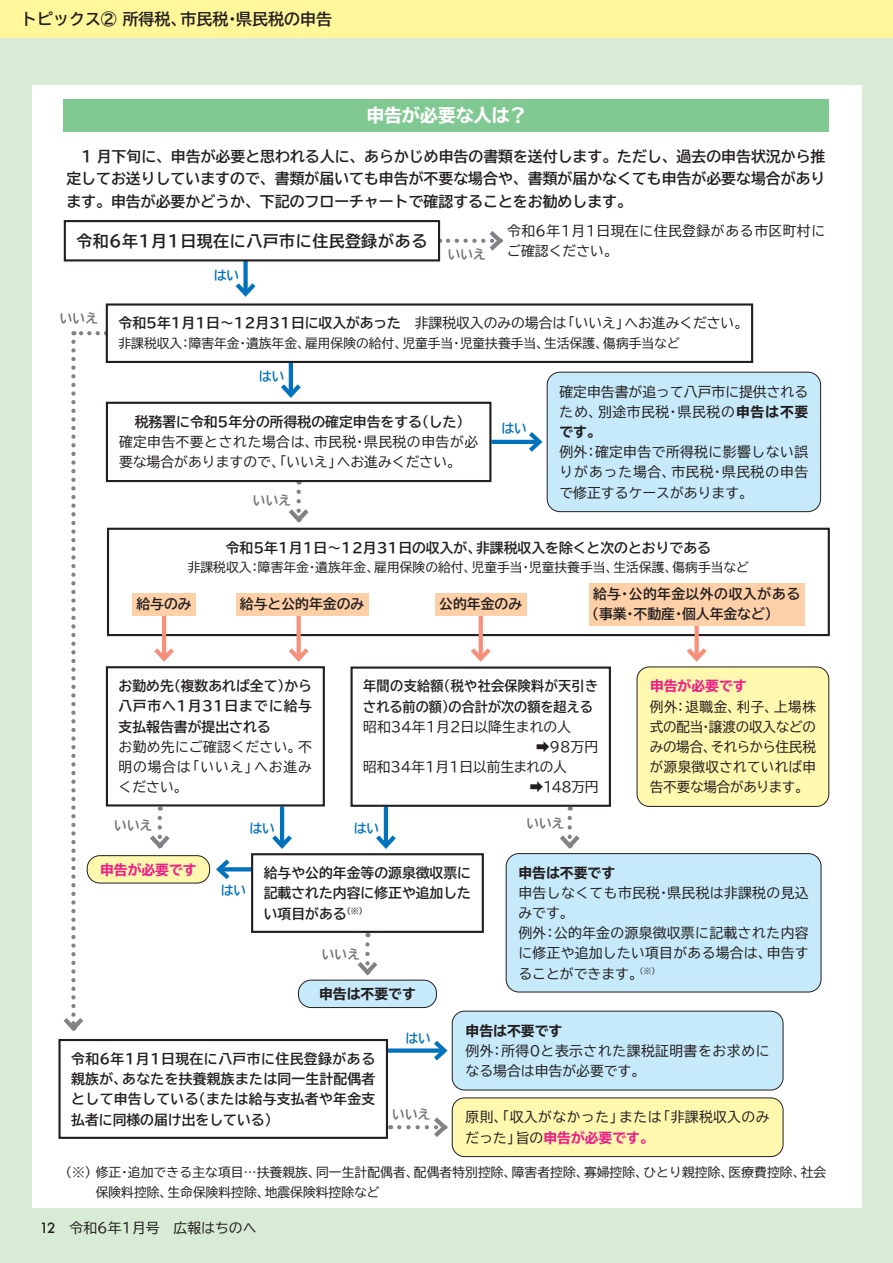
<style>
.page{position:relative;width:893px;height:1263px;background:#fff}
.page>*{position:absolute;margin:0;border:0;box-sizing:border-box;transform-origin:0 0}
.t1{font:700 expanded 18px "TBUD Go Std";letter-spacing:-.01em;color:#fff}
.t2{font:700 15.9px "TBUD Go Std";letter-spacing:.025em;color:#231f20}
.t3{font:700 15.9px "TBUD Go Std";color:#231f20}
.t4{font:700 14.85px/22.4px "TBUD Go Std";color:#231f20;text-align:justify}
.t5{font:13.8px/20.2px "TBUD Go Std";letter-spacing:.015em;color:#231f20}
.t6{font:700 13.8px/20.2px "TBUD Go Std";color:#231f20;text-align:justify}
.t7{font:13.8px "TBUD Go Std";letter-spacing:-.005em;color:#231f20}
.t8{font:13.8px/20.2px "TBUD Go Std";letter-spacing:.035em;color:#231f20}
.t9{font:700 13.8px/20.2px "TBUD Go Std";color:#231f20;scale:.95 1}
.t10{font:700 13.8px/20.2px "TBUD Go Std";letter-spacing:.025em;color:#231f20}
.t11{font:700 expanded 13.8px "TBUD Go Std";color:#231f20}
.t12{font:700 expanded 13.8px "TBUD Go Std";color:#ee2187}
.t13{font:12.75px/20.2px "TBUD Go Std";color:#231f20}
.t14{font:700 12.75px "TBUD Go Std";color:#6c6d70}
.t15{font:700 12.75px "TBUD Go Std";color:#0073bc}
.s1{font-weight:700}
.s2{font-weight:700;font-stretch:expanded}
.s3{font-weight:700;font-stretch:expanded;color:#ee2187}
.s4{font-family:"Futura";font-weight:500}
</style>
<div class="page">
<div style="left:0;top:0;width:893px;height:38px;background:#fff79a"></div>
<div style="left:0;top:38px;width:893px;height:1225px;background:#d8ebd4"></div>
<div style="left:32px;top:85px;width:829px;height:1123px;background:#fff"></div>
<svg style="left:150px;top:818px;width:20px;height:31px"></svg>
<hr style="left:384px;top:806px;width:4px;height:40px;background:#0073bc">
<svg style="left:376px;top:831px;width:20px;height:18px"></svg>
<svg style="left:560px;top:818px;width:20px;height:31px"></svg>
<hr style="left:280px;top:806px;width:4px;height:40px;background:#0073bc">
<svg style="left:272px;top:831px;width:20px;height:18px"></svg>
<svg style="left:234px;top:867px;width:17px;height:4px"></svg>
<svg style="left:216px;top:859px;width:18px;height:21px"></svg>
<div style="left:64px;top:99px;width:765px;height:33px;background:#81c992"></div>
<div style="left:107px;top:528px;width:723px;height:108px;background:#fff;border:2px solid #231f20"></div>
<div style="left:506px;top:854px;width:315px;height:138px;background:#c6eafa;border-radius:13px"></div>
<div style="left:506px;top:853px;width:315px;height:139px;border:1px solid #231f20;border-radius:13px"></div>
<svg style="left:289px;top:492px;width:20px;height:31px"></svg>
<div style="left:251px;top:853px;width:233px;height:80px;background:#fff;border:2px solid #231f20"></div>
<div style="left:298px;top:980px;width:138px;height:27px;background:#c6eafa;border-radius:13px"></div>
<div style="left:298px;top:980px;width:139px;height:28px;border:1px solid #231f20;border-radius:13px"></div>
<div style="left:87px;top:856px;width:123px;height:27px;background:#fff8ae;border-radius:13px"></div>
<div style="left:87px;top:855px;width:123px;height:28px;border:1px solid #231f20;border-radius:13px"></div>
<div style="left:547px;top:372px;width:274px;height:140px;background:#c6eafa;border-radius:13px"></div>
<div style="left:547px;top:372px;width:274px;height:140px;border:1px solid #231f20;border-radius:13px"></div>
<svg style="left:73px;top:331px;width:33px;height:4px"></svg>
<svg style="left:63px;top:342px;width:25px;height:690px"></svg>
<hr style="left:289px;top:355px;width:4px;height:40px;background:#0073bc">
<svg style="left:281px;top:380px;width:20px;height:18px"></svg>
<div style="left:243px;top:254px;width:5px;height:40px;background:#0073bc"></div>
<svg style="left:235px;top:279px;width:21px;height:18px"></svg>
<svg style="left:357px;top:944px;width:21px;height:32px"></svg>
<hr style="left:491px;top:440px;width:48px;height:4px;background:#0073bc">
<svg style="left:524px;top:432px;width:19px;height:20px"></svg>
<svg style="left:448px;top:231px;width:55px;height:20px"></svg>
<div style="left:452px;top:1011px;width:331px;height:79px;background:#c6eafa;border-radius:12px"></div>
<div style="left:452px;top:1011px;width:331px;height:79px;border:1px solid #231f20;border-radius:12px"></div>
<div style="left:452px;top:1098px;width:331px;height:58px;background:#fff8ae;border-radius:12px"></div>
<div style="left:452px;top:1097px;width:331px;height:60px;border:1px solid #231f20;border-radius:12px"></div>
<div style="left:58px;top:1039px;width:330px;height:100px;background:#fff;border:2px solid #231f20"></div>
<div style="left:388px;top:1048px;width:56px;height:5px;background:#0073bc"></div>
<svg style="left:429px;top:1040px;width:19px;height:21px"></svg>
<svg style="left:399px;top:1117px;width:49px;height:20px"></svg>
<svg style="left:479px;top:615px;width:4px;height:29px"></svg>
<svg style="left:471px;top:644px;width:20px;height:18px"></svg>
<div style="left:694px;top:623px;width:5px;height:36px;background:#f5917b"></div>
<svg style="left:687px;top:644px;width:20px;height:18px"></svg>
<svg style="left:297px;top:615px;width:4px;height:29px"></svg>
<svg style="left:289px;top:644px;width:20px;height:18px"></svg>
<hr style="left:162px;top:611px;width:4px;height:48px;background:#f5917b">
<svg style="left:154px;top:644px;width:20px;height:18px"></svg>
<div style="left:589px;top:583px;width:216px;height:42px;background:#fdd0a8"></div>
<div style="left:132px;top:593px;width:64px;height:22px;background:#fdd0a8"></div>
<div style="left:236px;top:593px;width:133px;height:22px;background:#fdd0a8"></div>
<div style="left:435px;top:593px;width:91px;height:22px;background:#fdd0a8"></div>
<div style="left:65px;top:221px;width:374px;height:39px;background:#fff"></div>
<div style="left:64px;top:220px;width:376px;height:41px;border:2px solid #231f20"></div>
<div style="left:107px;top:304px;width:645px;height:58px;background:#fff"></div>
<div style="left:106px;top:303px;width:647px;height:60px;border:2px solid #231f20"></div>
<div style="left:106px;top:402px;width:385px;height:80px;background:#fff;border:2px solid #231f20"></div>
<div style="left:637px;top:667px;width:192px;height:139px;background:#fff8ae;border-radius:12px"></div>
<div style="left:637px;top:666px;width:192px;height:141px;border:1px solid #231f20;border-radius:12px"></div>
<div style="left:106px;top:666px;width:219px;height:140px;background:#fff;border:2px solid #231f20"></div>
<div style="left:350px;top:666px;width:261px;height:141px;background:#fff;border:2px solid #231f20"></div>
<p class="t3" style="left:21px;top:6px;width:312px">トピックス② 所得税、市民税・県民税の申告</p>
<h1 class="t1" style="left:366px;top:106px;width:162px">申告が必要な人は？</h1>
<p class="t4" style="left:66px;top:145px;width:760px">　1 月下旬に、申告が必要と思われる人に、あらかじめ申告の書類を送付します。ただし、過去の申告状況から推定してお送りしていますので、書類が届いても申告が不要な場合や、書類が届かなくても申告が必要な場合があります。申告が必要かどうか、下記のフローチャートで確認することをお勧めします。</p>
<p class="t2" style="left:77px;top:228px;width:352px">令和6年1月1日現在に八戸市に住民登録がある</p>
<p class="t15" style="left:214px;top:265px;width:27px">はい</p>
<p class="t14" style="left:448px;top:244px;width:40px">いいえ</p>
<p class="t5" style="left:507px;top:220px;width:319px">令和6年1月1日現在に住民登録がある市区町村にご確認ください。</p>
<p class="t14" style="left:60px;top:308px;width:40px">いいえ</p>
<p class="t7" style="left:119px;top:312px;width:631px"><span class="s1">令和5年1月1日～ 12月31日に収入があった　</span>非課税収入のみの場合は「いいえ」へお進みください。</p>
<p class="t13" style="left:119px;top:333px;width:563px">非課税収入：障害年金・遺族年金、雇用保険の給付、児童手当・児童扶養手当、生活保護、傷病手当など</p>
<p class="t15" style="left:259px;top:366px;width:27px">はい</p>
<p class="t6" style="left:135px;top:412px;width:337px">税務署に令和5年分の所得税の確定申告をする（した）</p>
<p class="t5" style="left:119px;top:432px;width:361px">確定申告不要とされた場合は、市民税・県民税の申告が必要な場合がありますので、「いいえ」へお進みください。</p>
<p class="t14" style="left:253px;top:489px;width:40px">いいえ</p>
<p class="t15" style="left:501px;top:417px;width:27px">はい</p>
<p class="t5" style="left:559px;top:381px;width:250px;text-align:justify">確定申告書が追って八戸市に提供されるため、別途市民税・県民税の<span class="s2">申告は不要です。</span></p>
<p class="t5" style="left:559px;top:442px;width:250px;text-align:justify">例外：確定申告で所得税に影響しない誤りがあった場合、市民税・県民税の申告で修正するケースがあります。</p>
<p class="t6" style="left:226px;top:537px;width:487px">令和5年1月1日～ 12月31日の収入が、非課税収入を除くと次のとおりである</p>
<p class="t13" style="left:188px;top:557px;width:563px">非課税収入：障害年金・遺族年金、雇用保険の給付、児童手当・児童扶養手当、生活保護、傷病手当など</p>
<p class="t10" style="left:585px;top:584px;width:217px;text-indent:8px">給与・公的年金以外の収入がある（事業・不動産・個人年金など）</p>
<p class="t6" style="left:136px;top:594px;width:57px">給与のみ</p>
<p class="t6" style="left:240px;top:594px;width:126px">給与と公的年金のみ</p>
<p class="t6" style="left:439px;top:594px;width:84px">公的年金のみ</p>
<p class="t6" style="left:119px;top:676px;width:195px">お勤め先（複数あれば全て）から八戸市へ1月31日までに給与支払報告書が提出される</p>
<p class="t5" style="left:119px;top:736px;width:195px;text-align:justify">お勤め先にご確認ください。不明の場合は「いいえ」へお進みください。</p>
<p class="t9" style="left:363px;top:676px;width:249px">年間の支給額（税や社会保険料が天引きされる前の額）の合計が次の額を超える</p>
<p class="t5" style="left:363px;top:716px;width:209px">昭和34年1月2日以降生まれの人</p>
<p class="t5" style="left:536px;top:736px;width:64px">➡98万円</p>
<p class="t5" style="left:363px;top:757px;width:205px">昭和34年1月1日以前生まれの人</p>
<p class="t5" style="left:530px;top:777px;width:70px">➡148万円</p>
<p class="t14" style="left:114px;top:815px;width:40px">いいえ</p>
<p class="t14" style="left:526px;top:813px;width:40px">いいえ</p>
<p class="t15" style="left:249px;top:817px;width:27px">はい</p>
<p class="t15" style="left:354px;top:817px;width:27px">はい</p>
<p class="t12" style="left:650px;top:679px;width:98px">申告が必要です</p>
<p class="t5" style="left:650px;top:696px;width:168px;text-align:justify">例外：退職金、利子、上場株式の配当・譲渡の収入などのみの場合、それらから住民税が源泉徴収されていれば申告不要な場合があります。</p>
<p class="t12" style="left:100px;top:862px;width:98px">申告が必要です</p>
<p class="t15" style="left:221px;top:879px;width:27px">はい</p>
<p class="t6" style="left:264px;top:863px;width:209px">給与や公的年金等の源泉徴収票に記載された内容に修正や追加したい項目がある<sup>（※）</sup></p>
<p class="t14" style="left:322px;top:944px;width:40px">いいえ</p>
<p class="t11" style="left:319px;top:986px;width:98px">申告は不要です</p>
<p class="t11" style="left:518px;top:865px;width:98px">申告は不要です</p>
<p class="t5" style="left:518px;top:882px;width:292px">申告しなくても市民税・県民税は非課税の見込みです。<br>例外：公的年金の源泉徴収票に記載された内容に修正や追加したい項目がある場合は、申告することができます。<sup>（※）</sup></p>
<p class="t6" style="left:71px;top:1049px;width:305px">令和6年1月1日現在に八戸市に住民登録がある親族が、あなたを扶養親族または同一生計配偶者として申告している（または給与支払者や年金支払者に同様の届け出をしている）</p>
<p class="t15" style="left:405px;top:1027px;width:27px">はい</p>
<p class="t14" style="left:392px;top:1104px;width:40px">いいえ</p>
<p class="t11" style="left:466px;top:1023px;width:98px">申告は不要です</p>
<p class="t5" style="left:466px;top:1040px;width:305px">例外：所得0と表示された課税証明書をお求めになる場合は申告が必要です。</p>
<p class="t8" style="left:466px;top:1107px;width:306px">原則、「収入がなかった」または「非課税収入のみだった」旨の<span class="s3">申告が必要です。</span></p>
<p class="t13" style="left:96px;top:1162px;width:732px;text-indent:-36px">（※）修正・追加できる主な項目…扶養親族、同一生計配偶者、配偶者特別控除、障害者控除、寡婦控除、ひとり親控除、医療費控除、社会保険料控除、生命保険料控除、地震保険料控除など</p>
<p class="t5" style="left:40px;top:1218px;width:218px"><span class="s4">12</span>　令和6年1月号　広報はちのへ</p>
</div>
